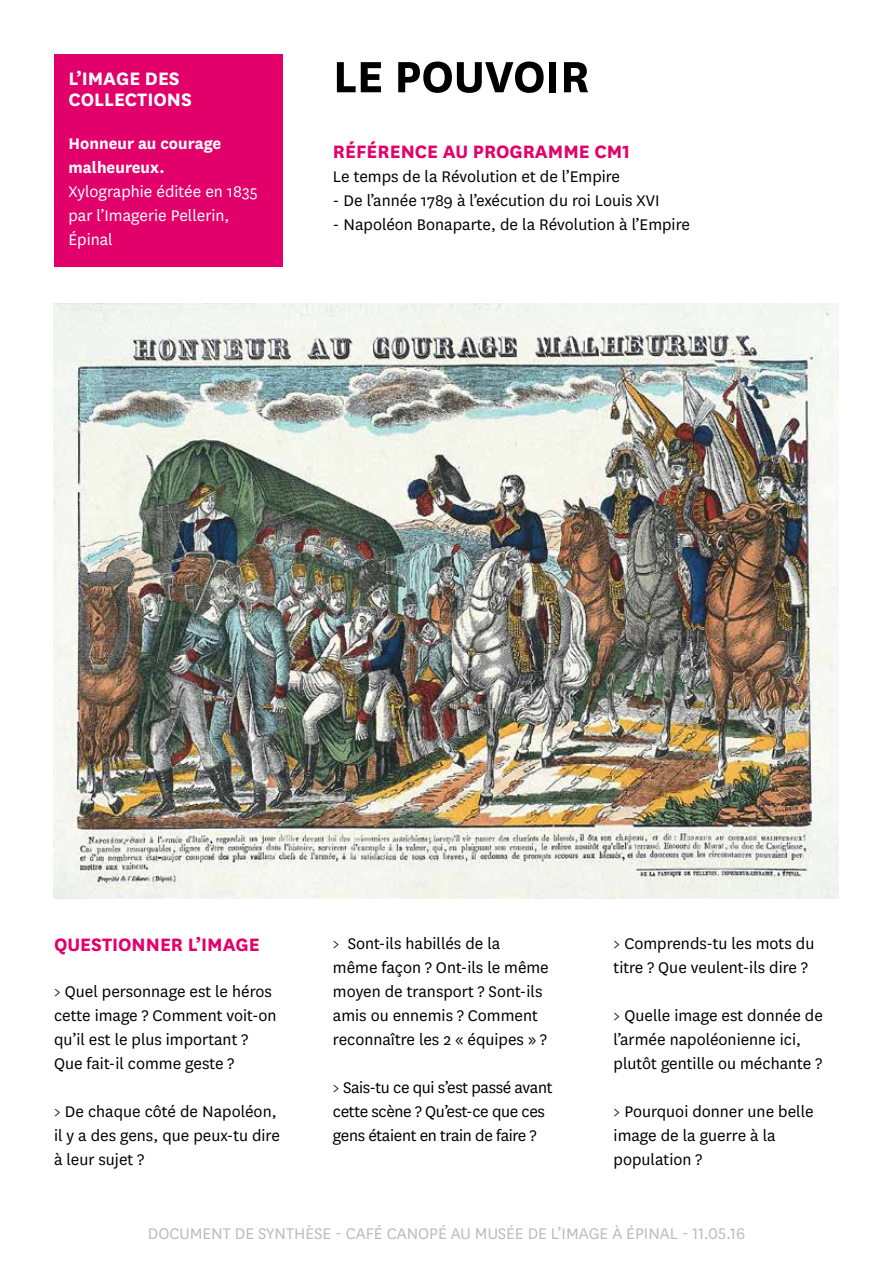
<style>
.page{position:relative;width:893px;height:1263px;background:#fff}
.page>*{position:absolute;margin:0;border:0;box-sizing:border-box;transform-origin:0 0}
.t1{font:700 51.15px "National";letter-spacing:-.005em;color:#000}
.t2{font:700 21px "National";color:#e2006a}
.t3{font:700 21px/21px "National";color:#fff}
.t4{font:18px/24px "National";color:#000}
.t5{font:18px/24px "National";letter-spacing:-.02em;color:#000}
.t6{font:18px "National";color:#babcbe}
.t7{font:18px/24px "National";color:#fff}
.t8{font:700 18px/24px "National";color:#fff}
</style>
<div class="page">
<div style="left:54px;top:54px;width:229px;height:213px;background:#e2006a"></div>
<img style="left:53px;top:304px;width:785px;height:594px">
<p class="t3" style="left:68px;top:67px;width:125px">L’IMAGE DES<br>COLLECTIONS</p>
<p class="t8" style="left:68px;top:130px;width:154px">HONNEUR AU COURAGE<br>MALHEUREUX.</p>
<p class="t7" style="left:68px;top:178px;width:191px">Xylographie éditée en 1835 par l’Imagerie Pellerin,<br>Épinal</p>
<h1 class="t1" style="left:333px;top:40px;width:258px">LE POUVOIR</h1>
<p class="t2" style="left:333px;top:137px;width:299px">RÉFÉRENCE AU PROGRAMME CM1</p>
<p class="t4" style="left:333px;top:164px;width:289px">Le temps de la Révolution et de l’Empire</p>
<p class="t4" style="left:333px;top:188px;width:328px">- De l’année 1789 à l’exécution du roi Louis XVI</p>
<p class="t4" style="left:333px;top:212px;width:358px">- Napoléon Bonaparte, de la Révolution à l’Empire</p>
<p class="t2" style="left:54px;top:930px;width:207px">QUESTIONNER L’IMAGE</p>
<p class="t4" style="left:54px;top:978px;width:224px">&gt; Quel personnage est le héros cette image ? Comment voit-on qu’il est le plus important ?<br>Que fait-il comme geste ?</p>
<p class="t4" style="left:54px;top:1098px;width:227px">&gt; De chaque côté de Napoléon, il y a des gens, que peux-tu dire à leur sujet ?</p>
<p class="t4" style="left:333px;top:931px;width:217px">&gt; Sont-ils habillés de la même façon ? Ont-ils le même moyen de transport ? Sont-ils amis ou ennemis ? Comment reconnaître les 2 « équipes » ?</p>
<p class="t5" style="left:333px;top:1075px;width:221px">&gt; Sais-tu ce qui s’est passé avant cette scène ? Qu’est-ce que ces gens étaient en train de faire ?</p>
<p class="t4" style="left:614px;top:931px;width:203px">&gt; Comprends-tu les mots du titre ? Que veulent-ils dire ?</p>
<p class="t4" style="left:614px;top:1003px;width:211px">&gt; Quelle image est donnée de l’armée napoléonienne ici, plutôt gentille ou méchante ?</p>
<p class="t4" style="left:614px;top:1099px;width:202px">&gt; Pourquoi donner une belle image de la guerre à la population ?</p>
<p class="t6" style="left:148px;top:1222px;width:599px">document de synthèse - café canopé au musée de l’image à épinal - 11.05.16</p>
</div>
